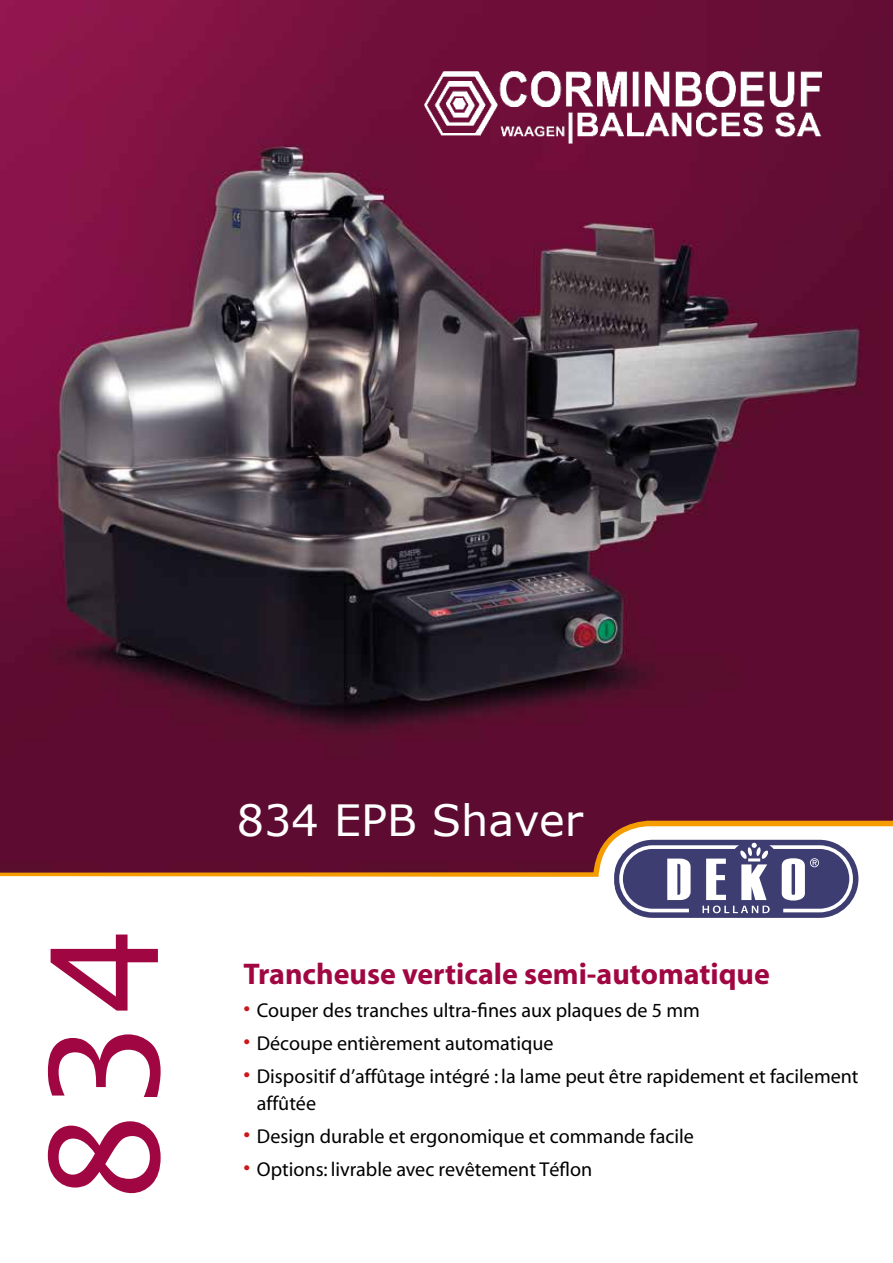
<style>
.page{position:relative;width:893px;height:1263px;background:#fff}
.page>*{position:absolute;margin:0;border:0;box-sizing:border-box;transform-origin:0 0}
.t1{font:148.5px "Lucida Sans";color:#a00742}
.t2{font:43.05px "Verdana";color:#fff}
.t3{font:700 30px "Myriad";color:#a00742}
.t4{font:20.1px/27px "Myriad";color:#000}
.s1{font-size:24px;color:#cd171a}
</style>
<div class="page">
<img style="left:0;top:0;width:893px;height:818px">
<svg style="left:0;top:818px;width:893px;height:100px"></svg>
<div style="left:613px;top:835px;width:262px;height:90px;border:1px solid #fff;border-radius:42px"></div>
<img style="left:421px;top:68px;width:405px;height:78px">
<h1 class="t1" style="left:20px;top:1206px;width:283px;rotate:-90deg">834</h1>
<h2 class="t2" style="left:237px;top:791px;width:348px">834 EPB Shaver</h2>
<h3 class="t3" style="left:243px;top:959px;width:528px">Trancheuse verticale semi-automatique</h3>
<p class="t4" style="left:243px;top:998px;width:458px"><span class="s1">•</span> Couper des tranches ultra-fines aux plaques de 5 mm</p>
<p class="t4" style="left:243px;top:1031px;width:312px"><span class="s1">•</span> Découpe entièrement automatique</p>
<p class="t4" style="left:257px;top:1064px;width:603px;text-indent:-14px"><span class="s1">•</span> Dispositif d’affûtage intégré : la lame peut être rapidement et facilement affûtée</p>
<p class="t4" style="left:243px;top:1124px;width:452px"><span class="s1">•</span> Design durable et ergonomique et commande facile</p>
<p class="t4" style="left:243px;top:1157px;width:350px"><span class="s1">•</span> Options: livrable avec revêtement Téflon</p>
</div>
